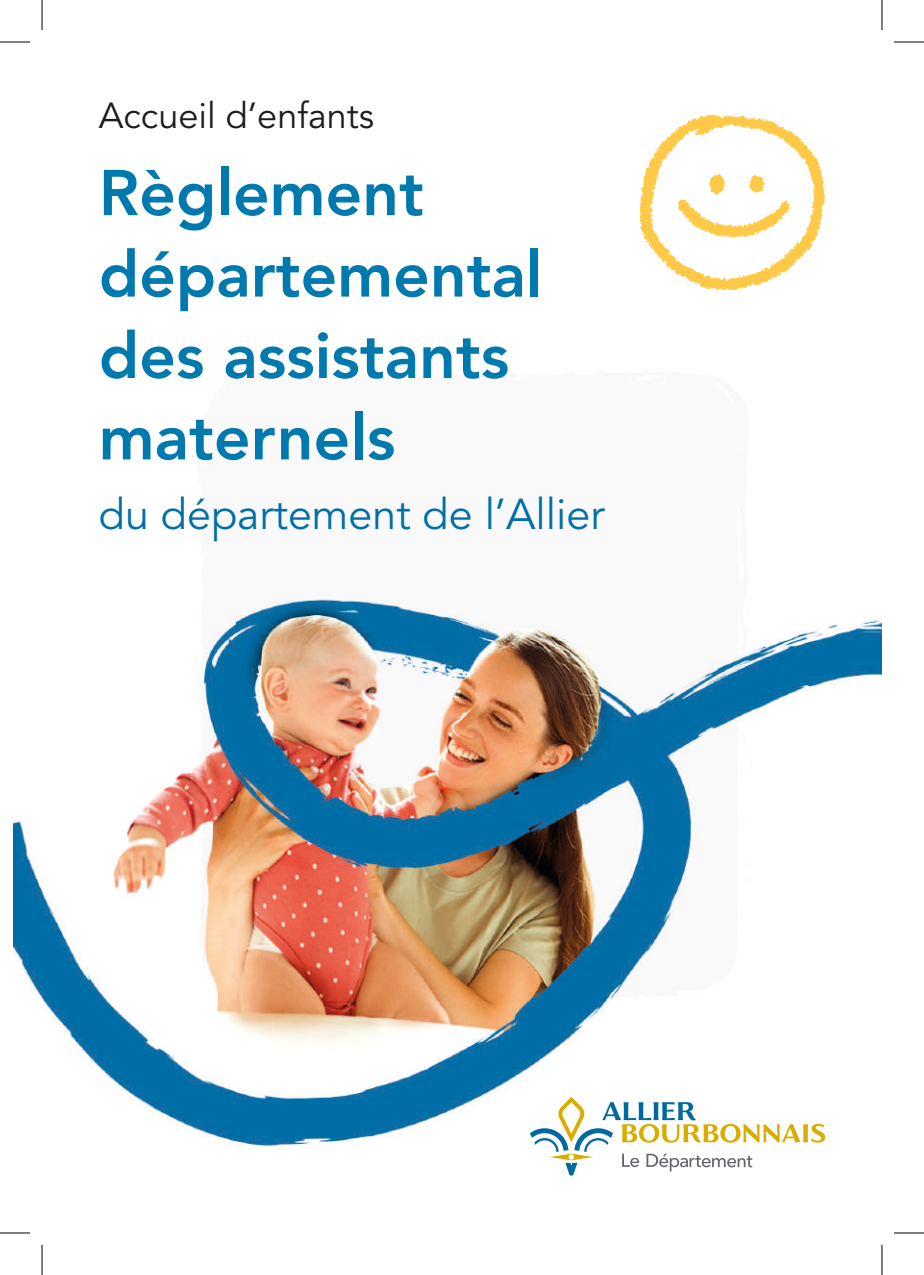
<style>
.page{position:relative;width:924px;height:1275px;background:#fff}
.page>*{position:absolute;margin:0;border:0;box-sizing:border-box;transform-origin:0 0}
.t1{font:800 64px/81.4px "Avenir LT Std";color:#0079af}
.t2{font:43px "Avenir LT Std";color:#006fa7}
.t3{font:36px "Avenir LT Std";color:#1d1d1b}
</style>
<div class="page">
<img style="left:14px;top:599px;width:867px;height:547px">
<svg style="left:529px;top:1096px;width:295px;height:80px"></svg>
<svg style="left:639px;top:114px;width:186px;height:177px"></svg>
<hr style="left:0;top:42px;width:30px;height:1px;background:#000">
<hr style="left:893px;top:42px;width:30px;height:1px;background:#000">
<hr style="left:0;top:1232px;width:30px;height:1px;background:#000">
<hr style="left:893px;top:1232px;width:30px;height:1px;background:#000">
<hr style="left:42px;top:0;width:1px;height:30px;background:#000">
<hr style="left:42px;top:1245px;width:1px;height:30px;background:#000">
<hr style="left:881px;top:0;width:1px;height:30px;background:#000">
<hr style="left:881px;top:1245px;width:1px;height:30px;background:#000">
<p class="t3" style="left:99px;top:95px;width:277px">Accueil d’enfants</p>
<p class="t1" style="left:99px;top:152px;width:445px">Règlement départemental des assistants maternels</p>
<p class="t2" style="left:99px;top:490px;width:507px">du département de l’Allier</p>
</div>
